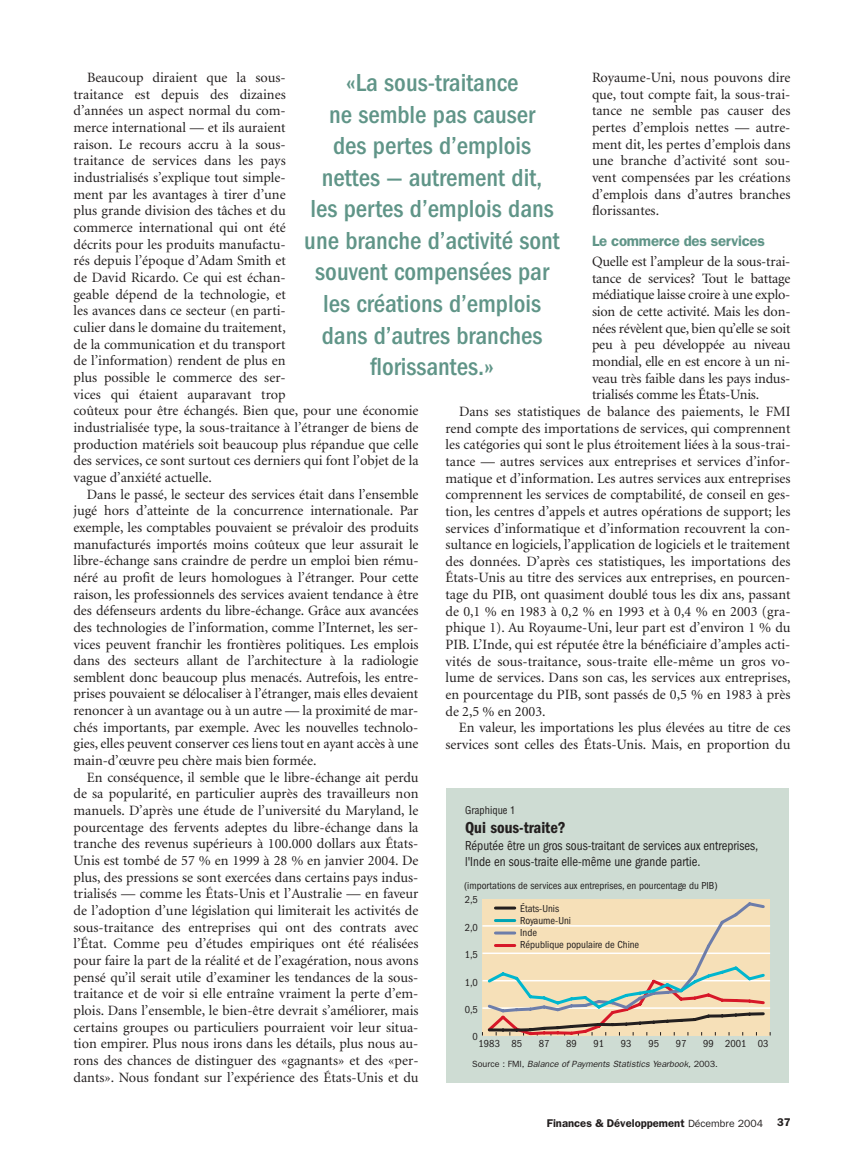
<style>
.page{position:relative;width:864px;height:1161px;background:#fff}
.page>*{position:absolute;margin:0;border:0;box-sizing:border-box;transform-origin:0 0}
.t1{font:500 condensed 25.5px/31.5px "Franklin Gothic";color:#609588;text-align:center}
.t2{font:600 condensed 16.5px "Franklin Gothic";color:#231f1f}
.t3{font:600 15px "Franklin Gothic";letter-spacing:-.02em;color:#609588}
.t4{font:14.25px/16.6px "Minion";color:#231f1f;text-align:justify}
.t5{font:condensed 13.5px/16.5px "Franklin Gothic";color:#231f1f;scale:.95 1}
.t6{font:600 11.25px "Franklin Gothic";color:#231f1f}
.t7{font:condensed 10.5px/12px "Franklin Gothic";color:#231f1f}
.t8{font:condensed 10.5px "Helvetica";color:#231f1f}
.t9{font:italic 9px "Franklin Gothic";color:#231f1f}
.s1{font-style:normal}
.s2{font-weight:400;font-size:10.5px}
</style>
<div class="page">
<div style="left:446px;top:788px;width:343px;height:294px;background:#cedcd3"></div>
<svg style="left:482px;top:899px;width:289px;height:137px;background:#e7d5b4"></svg>
<hr style="left:495px;top:906px;width:20px;height:3px;background:#231f1f">
<hr style="left:495px;top:919px;width:20px;height:3px;background:#00a4b4">
<hr style="left:495px;top:931px;width:20px;height:3px;background:#6d7daa">
<hr style="left:495px;top:944px;width:20px;height:3px;background:#d71728">
<p class="t4" style="left:592px;top:70px;width:200px">Royaume-Uni, nous pouvons dire que, tout compte fait, la sous-trai&shy;tance ne semble pas causer des pertes d’emplois nettes — autre&shy;ment dit, les pertes d’emplois dans une branche d’activité sont sou&shy;vent compensées par les créations d’emplois dans d’autres branches florissantes.</p>
<p class="t3" style="left:592px;top:236px;width:174px">Le commerce des services</p>
<p class="t4" style="left:592px;top:254px;width:200px">Quelle est l’ampleur de la sous-trai-</p>
<p class="t4" style="left:592px;top:271px;width:200px">tance de services? Tout le battage</p>
<p class="t4" style="left:592px;top:287px;width:200px">médiatique laisse croire à une explo-</p>
<p class="t4" style="left:592px;top:304px;width:200px">sion de cette activité. Mais les don-</p>
<p class="t4" style="left:592px;top:321px;width:200px">nées révèlent que, bien qu’elle se soit</p>
<p class="t4" style="left:592px;top:337px;width:200px">peu à peu développée au niveau</p>
<p class="t4" style="left:592px;top:354px;width:200px">mondial, elle en est encore à un ni-</p>
<p class="t4" style="left:592px;top:371px;width:200px">veau très faible dans les pays indus-</p>
<p class="t4" style="left:592px;top:387px;width:169px">trialisés comme les États-Unis.</p>
<p class="t4" style="left:459px;top:404px;width:333px">Dans ses statistiques de balance des paiements, le FMI</p>
<p class="t4" style="left:445px;top:421px;width:346px">rend compte des importations de services, qui comprennent</p>
<p class="t4" style="left:445px;top:437px;width:347px">les catégories qui sont le plus étroitement liées à la sous-trai-</p>
<p class="t4" style="left:445px;top:454px;width:347px">tance — autres services aux entreprises et services d’infor-</p>
<p class="t4" style="left:445px;top:471px;width:346px">matique et d’information. Les autres services aux entreprises</p>
<p class="t4" style="left:445px;top:487px;width:347px">comprennent les services de comptabilité, de conseil en ges-</p>
<p class="t4" style="left:445px;top:504px;width:346px">tion, les centres d’appels et autres opérations de support; les</p>
<p class="t4" style="left:445px;top:521px;width:346px">services d’informatique et d’information recouvrent la con-</p>
<p class="t4" style="left:445px;top:537px;width:346px">sultance en logiciels, l’application de logiciels et le traitement</p>
<p class="t4" style="left:445px;top:554px;width:347px">des données. D’après ces statistiques, les importations des</p>
<p class="t4" style="left:445px;top:571px;width:346px">États-Unis au titre des services aux entreprises, en pourcen-</p>
<p class="t4" style="left:445px;top:587px;width:347px">tage du PIB, ont quasiment doublé tous les dix ans, passant</p>
<p class="t4" style="left:445px;top:604px;width:347px">de 0,1 % en 1983 à 0,2 % en 1993 et à 0,4 % en 2003 (gra-</p>
<p class="t4" style="left:445px;top:620px;width:347px">phique 1). Au Royaume-Uni, leur part est d’environ 1 % du</p>
<p class="t4" style="left:445px;top:637px;width:346px">PIB. L’Inde, qui est réputée être la bénéficiaire d’amples acti-</p>
<p class="t4" style="left:445px;top:654px;width:347px">vités de sous-traitance, sous-traite elle-même un gros vo-</p>
<p class="t4" style="left:445px;top:670px;width:347px">lume de services. Dans son cas, les services aux entreprises,</p>
<p class="t4" style="left:445px;top:687px;width:347px">en pourcentage du PIB, sont passés de 0,5 % en 1983 à près</p>
<p class="t4" style="left:445px;top:704px;width:102px">de 2,5 % en 2003.</p>
<p class="t4" style="left:459px;top:720px;width:333px">En valeur, les importations les plus élevées au titre de ces</p>
<p class="t4" style="left:445px;top:737px;width:346px">services sont celles des États-Unis. Mais, en proportion du</p>
<p class="t4" style="left:73px;top:70px;width:347px;text-align:left;text-indent:14px">Beaucoup diraient que la sous-<br>traitance est depuis des dizaines<br>d’années un aspect normal du com-<br>merce international — et ils auraient<br>raison. Le recours accru à la sous-<br>traitance de services dans les pays<br>industrialisés s’explique tout simple-<br>ment par les avantages à tirer d’une<br>plus grande division des tâches et du<br>commerce international qui ont été<br>décrits pour les produits manufactu-<br>rés depuis l’époque d’Adam Smith et<br>de David Ricardo. Ce qui est échan-<br>geable dépend de la technologie, et<br>les avances dans ce secteur (en parti-<br>culier dans le domaine du traitement,<br>de la communication et du transport<br>de l’information) rendent de plus en<br>plus possible le commerce des ser-<br>vices qui étaient auparavant trop<br>coûteux pour être échangés. Bien que, pour une économie industrialisée type, la sous-traitance à l’étranger de biens de production matériels soit beaucoup plus répandue que celle des services, ce sont surtout ces derniers qui font l’objet de la vague d’anxiété actuelle.</p>
<p class="t4" style="left:73px;top:487px;width:347px;text-indent:14px">Dans le passé, le secteur des services était dans l’ensemble jugé hors d’atteinte de la concurrence internationale. Par exemple, les comptables pouvaient se prévaloir des produits manufacturés importés moins coûteux que leur assurait le libre-échange sans craindre de perdre un emploi bien rému&shy;néré au profit de leurs homologues à l’étranger. Pour cette raison, les professionnels des services avaient tendance à être des défenseurs ardents du libre-échange. Grâce aux avancées des technologies de l’information, comme l’Internet, les ser&shy;vices peuvent franchir les frontières politiques. Les emplois dans des secteurs allant de l’architecture à la radiologie semblent donc beaucoup plus menacés. Autrefois, les entre&shy;prises pouvaient se délocaliser à l’étranger, mais elles devaient renoncer à un avantage ou à un autre — la proximité de mar&shy;chés importants, par exemple. Avec les nouvelles technolo&shy;gies, elles peuvent conserver ces liens tout en ayant accès à une main-d’œuvre peu chère mais bien formée.</p>
<p class="t4" style="left:73px;top:770px;width:347px;text-indent:14px">En conséquence, il semble que le libre-échange ait perdu de sa popularité, en particulier auprès des travailleurs non manuels. D’après une étude de l’université du Maryland, le pourcentage des fervents adeptes du libre-échange dans la tranche des revenus supérieurs à 100.000 dollars aux États-Unis est tombé de 57 % en 1999 à 28 % en janvier 2004. De plus, des pressions se sont exercées dans certains pays indus&shy;trialisés — comme les États-Unis et l’Australie — en faveur de l’adoption d’une législation qui limiterait les activités de sous-traitance des entreprises qui ont des contrats avec l’État. Comme peu d’études empiriques ont été réalisées pour faire la part de la réalité et de l’exagération, nous avons pensé qu’il serait utile d’examiner les tendances de la sous&shy;traitance et de voir si elle entraîne vraiment la perte d’em&shy;plois. Dans l’ensemble, le bien-être devrait s’améliorer, mais certains groupes ou particuliers pourraient voir leur situa&shy;tion empirer. Plus nous irons dans les détails, plus nous au&shy;rons des chances de distinguer des «gagnants» et des «per&shy;dants». Nous fondant sur l’expérience des États-Unis et du</p>
<h1 class="t1" style="left:304px;top:69px;width:257px">«La sous-traitance<br>ne semble pas causer<br>des pertes d’emplois nettes — autrement dit,<br>les pertes d’emplois dans une branche d’activité sont souvent compensées par les créations d’emplois dans d’autres branches florissantes.»</h1>
<p class="t8" style="left:465px;top:805px;width:52px">Graphique 1</p>
<p class="t2" style="left:465px;top:822px;width:102px">Qui sous-traite?</p>
<p class="t5" style="left:465px;top:838px;width:310px">Réputée être un gros sous-traitant de services aux entreprises, l'Inde en sous-traite elle-même une grande partie.</p>
<p class="t7" style="left:464px;top:880px;width:255px">(importations de services aux entreprises, en pourcentage du PIB)</p>
<p class="t7" style="left:465px;top:894px;width:15px">2,5</p>
<p class="t7" style="left:520px;top:903px;width:121px">États-Unis<br>Royaume-Uni<br>Inde<br>République populaire de Chine</p>
<p class="t7" style="left:465px;top:922px;width:15px">2,0</p>
<p class="t7" style="left:465px;top:949px;width:15px">1,5</p>
<p class="t7" style="left:465px;top:976px;width:15px">1,0</p>
<p class="t7" style="left:465px;top:1004px;width:15px">0,5</p>
<p class="t7" style="left:473px;top:1031px;width:7px">0</p>
<p class="t7" style="left:479px;top:1038px;width:45px">1983 85</p>
<p class="t7" style="left:539px;top:1038px;width:12px">87</p>
<p class="t7" style="left:566px;top:1038px;width:12px">89</p>
<p class="t7" style="left:594px;top:1038px;width:12px">91</p>
<p class="t7" style="left:621px;top:1038px;width:12px">93</p>
<p class="t7" style="left:648px;top:1038px;width:12px">95</p>
<p class="t7" style="left:676px;top:1038px;width:12px">97</p>
<p class="t7" style="left:703px;top:1038px;width:67px">99 2001 03</p>
<p class="t9" style="left:472px;top:1060px;width:247px"><span class="s1">Source : FMI,</span> Balance of Payments Statistics Yearbook, <span class="s1">2003.</span></p>
<p class="t6" style="left:547px;top:1118px;width:245px">Finances &amp; Développement <span class="s2">Décembre 2004</span> 37</p>
</div>
